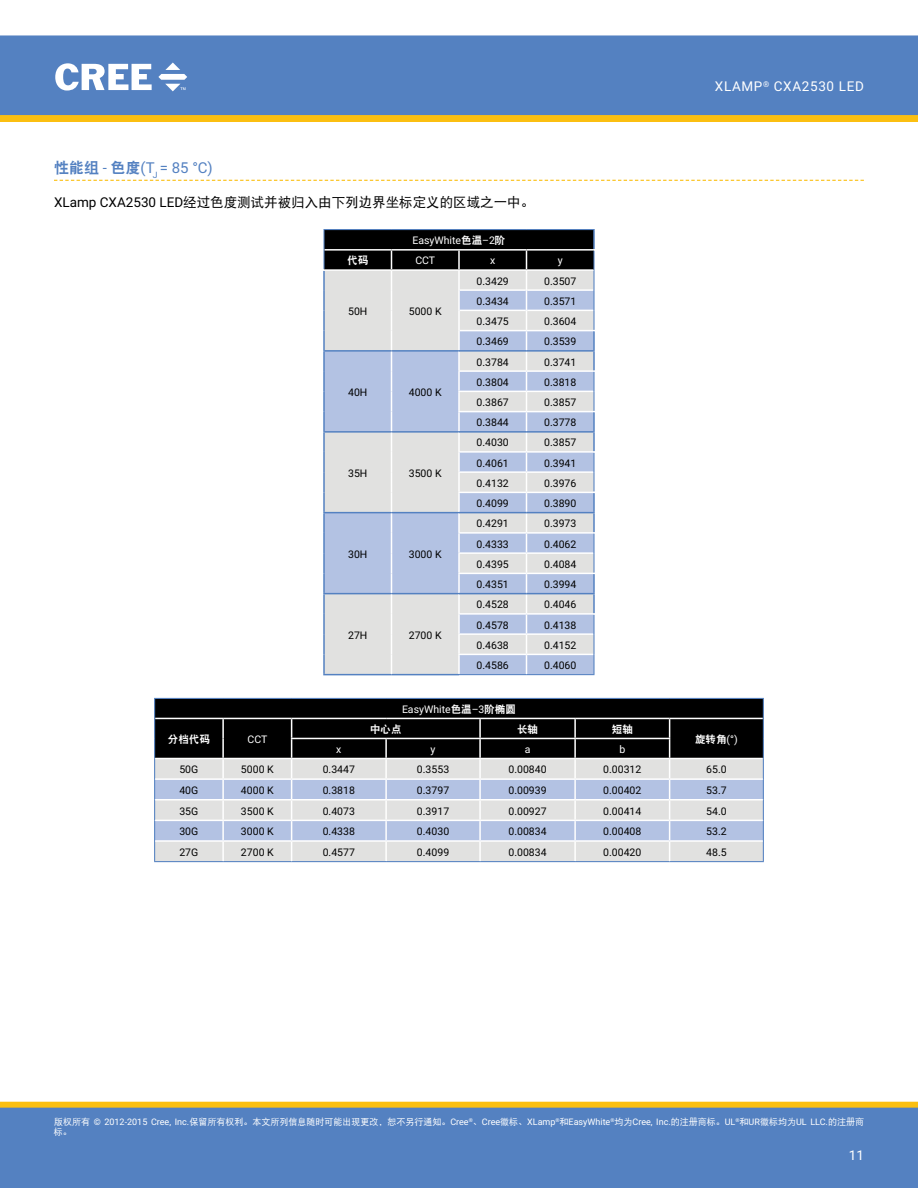
<style>
.page{position:relative;width:918px;height:1188px;background:#fff}
.page>*{position:absolute;margin:0;border:0;box-sizing:border-box;transform-origin:0 0}
.t1{font:15px "Roboto";color:#5481c1}
.t2{font:13.5px "DFP Hei W5";color:#000}
.t3{font:13.5px "Roboto";letter-spacing:.05em;color:#fff}
.t4{font:10.5px "Roboto";color:#000}
.t5{font:10.5px "Roboto";color:#fff}
.t6{font:10.5px "DFP Hei W9";color:#fff}
.t7{font:9px "Roboto";color:#fff}
.t8{font:9px "DFP Hei W5";color:#fff}
.s1{font-family:"DFP Hei W9"}
.s2{font-family:"Roboto"}
.s3{font-family:"DFP Hei W5"}
</style>
<div class="page">
<div style="left:0;top:35px;width:918px;height:80px;background:#5481c1"></div>
<div style="left:1px;top:1102px;width:916px;height:6px;background:#fbbf11"></div>
<div style="left:0;top:1102px;width:918px;height:6px;border:1px solid #fbbf11"></div>
<div style="left:0;top:1108px;width:918px;height:80px;background:#5481c1"></div>
<svg style="left:0;top:115px;width:918px;height:7px;background:#f9be12"></svg>
<svg style="left:55px;top:63px;width:97px;height:28px"></svg>
<svg style="left:158px;top:63px;width:29px;height:28px"></svg>
<svg style="left:54px;top:180px;width:810px;height:1px"></svg>
<hr style="left:323px;top:674px;width:69px;height:1px;background:#5481c1">
<hr style="left:392px;top:674px;width:67px;height:1px;background:#5481c1">
<hr style="left:459px;top:674px;width:67px;height:1px;background:#5481c1">
<hr style="left:526px;top:674px;width:69px;height:1px;background:#5481c1">
<hr style="left:323px;top:229px;width:68px;height:1px;background:#5481c1">
<hr style="left:392px;top:229px;width:67px;height:1px;background:#5481c1">
<hr style="left:459px;top:229px;width:67px;height:1px;background:#5481c1">
<hr style="left:526px;top:229px;width:69px;height:1px;background:#5481c1">
<svg style="left:323px;top:230px;width:272px;height:444px;background:#bac1cf"></svg>
<hr style="left:323px;top:269px;width:69px;height:2px;background:#fff">
<hr style="left:392px;top:269px;width:67px;height:2px;background:#fff">
<hr style="left:459px;top:269px;width:67px;height:2px;background:#fff">
<hr style="left:526px;top:269px;width:67px;height:2px;background:#fff">
<hr style="left:292px;top:861px;width:94px;height:1px;background:#5481c1">
<hr style="left:386px;top:861px;width:94px;height:1px;background:#5481c1">
<hr style="left:480px;top:861px;width:95px;height:1px;background:#5481c1">
<hr style="left:575px;top:861px;width:95px;height:1px;background:#5481c1">
<hr style="left:670px;top:861px;width:94px;height:1px;background:#5481c1">
<hr style="left:154px;top:861px;width:69px;height:1px;background:#5481c1">
<hr style="left:223px;top:861px;width:69px;height:1px;background:#5481c1">
<svg style="left:154px;top:698px;width:610px;height:163px;background:#8a8e95"></svg>
<hr style="left:155px;top:758px;width:68px;height:1px;background:#fff">
<hr style="left:223px;top:758px;width:69px;height:1px;background:#fff">
<h1 class="t1" style="left:54px;top:157px;width:160px"><span class="s1">性能组</span> - <span class="s1">色度</span>(T<sub>J</sub> = 85 °C)</h1>
<p class="t2" style="left:54px;top:195px;width:482px"><span class="s2">XLamp CXA2530 LED</span>经过色度测试并被归入由下列边界坐标定义的区域之一中。</p>
<p class="t5" style="left:413px;top:233px;width:94px">EasyWhite<span class="s1">色温</span>–2<span class="s1">阶</span></p>
<p class="t6" style="left:347px;top:255px;width:22px">代码</p>
<p class="t5" style="left:415px;top:253px;width:21px">CCT</p>
<p class="t5" style="left:490px;top:253px;width:7px">x</p>
<p class="t5" style="left:558px;top:253px;width:6px">y</p>
<p class="t4" style="left:348px;top:304px;width:21px">50H</p>
<p class="t4" style="left:409px;top:304px;width:34px">5000 K</p>
<p class="t4" style="left:348px;top:385px;width:21px">40H</p>
<p class="t4" style="left:409px;top:385px;width:34px">4000 K</p>
<p class="t4" style="left:348px;top:466px;width:21px">35H</p>
<p class="t4" style="left:409px;top:466px;width:34px">3500 K</p>
<p class="t4" style="left:348px;top:547px;width:21px">30H</p>
<p class="t4" style="left:409px;top:547px;width:34px">3000 K</p>
<p class="t4" style="left:477px;top:274px;width:34px">0.3429</p>
<p class="t4" style="left:544px;top:274px;width:34px">0.3507</p>
<p class="t4" style="left:477px;top:294px;width:34px">0.3434</p>
<p class="t4" style="left:544px;top:294px;width:34px">0.3571</p>
<p class="t4" style="left:477px;top:314px;width:34px">0.3475</p>
<p class="t4" style="left:544px;top:314px;width:34px">0.3604</p>
<p class="t4" style="left:477px;top:334px;width:34px">0.3469</p>
<p class="t4" style="left:544px;top:334px;width:34px">0.3539</p>
<p class="t4" style="left:477px;top:354px;width:34px">0.3784</p>
<p class="t4" style="left:544px;top:354px;width:34px">0.3741</p>
<p class="t4" style="left:477px;top:375px;width:34px">0.3804</p>
<p class="t4" style="left:544px;top:375px;width:34px">0.3818</p>
<p class="t4" style="left:477px;top:395px;width:34px">0.3867</p>
<p class="t4" style="left:544px;top:395px;width:34px">0.3857</p>
<p class="t4" style="left:477px;top:415px;width:34px">0.3844</p>
<p class="t4" style="left:544px;top:415px;width:34px">0.3778</p>
<p class="t4" style="left:477px;top:435px;width:34px">0.4030</p>
<p class="t4" style="left:544px;top:435px;width:34px">0.3857</p>
<p class="t4" style="left:477px;top:455px;width:34px">0.4061</p>
<p class="t4" style="left:544px;top:455px;width:34px">0.3941</p>
<p class="t4" style="left:477px;top:476px;width:34px">0.4132</p>
<p class="t4" style="left:544px;top:476px;width:34px">0.3976</p>
<p class="t4" style="left:477px;top:496px;width:34px">0.4099</p>
<p class="t4" style="left:544px;top:496px;width:34px">0.3890</p>
<p class="t4" style="left:477px;top:516px;width:34px">0.4291</p>
<p class="t4" style="left:544px;top:516px;width:34px">0.3973</p>
<p class="t4" style="left:477px;top:536px;width:34px">0.4333</p>
<p class="t4" style="left:544px;top:536px;width:34px">0.4062</p>
<p class="t4" style="left:477px;top:557px;width:34px">0.4395</p>
<p class="t4" style="left:544px;top:557px;width:34px">0.4084</p>
<p class="t4" style="left:477px;top:577px;width:34px">0.4351</p>
<p class="t4" style="left:544px;top:577px;width:34px">0.3994</p>
<p class="t6" style="left:168px;top:734px;width:43px">分档代码</p>
<p class="t5" style="left:248px;top:732px;width:21px">CCT</p>
<p class="t4" style="left:477px;top:597px;width:34px">0.4528</p>
<p class="t4" style="left:544px;top:597px;width:34px">0.4046</p>
<p class="t4" style="left:477px;top:617px;width:34px">0.4578</p>
<p class="t4" style="left:544px;top:617px;width:34px">0.4138</p>
<p class="t4" style="left:477px;top:638px;width:34px">0.4638</p>
<p class="t4" style="left:544px;top:638px;width:34px">0.4152</p>
<p class="t4" style="left:477px;top:658px;width:34px">0.4586</p>
<p class="t4" style="left:544px;top:658px;width:34px">0.4060</p>
<p class="t5" style="left:402px;top:702px;width:115px">EasyWhite<span class="s1">色温</span>–3<span class="s1">阶椭圆</span></p>
<p class="t4" style="left:348px;top:628px;width:21px">27H</p>
<p class="t4" style="left:409px;top:628px;width:34px">2700 K</p>
<p class="t6" style="left:370px;top:724px;width:33px">中心点</p>
<p class="t6" style="left:517px;top:724px;width:22px">长轴</p>
<p class="t6" style="left:612px;top:724px;width:22px">短轴</p>
<p class="t5" style="left:336px;top:742px;width:7px">x</p>
<p class="t5" style="left:431px;top:742px;width:6px">y</p>
<p class="t5" style="left:525px;top:742px;width:7px">a</p>
<p class="t5" style="left:619px;top:742px;width:7px">b</p>
<p class="t3" style="left:715px;top:77px;width:151px">XLAMP<sup>®</sup> CXA2530 LED</p>
<p class="t6" style="left:695px;top:734px;width:44px">旋转角<span class="s2">(°)</span></p>
<p class="t4" style="left:179px;top:762px;width:20px">50G</p>
<p class="t4" style="left:241px;top:762px;width:34px">5000 K</p>
<p class="t4" style="left:323px;top:762px;width:34px">0.3447</p>
<p class="t4" style="left:417px;top:762px;width:34px">0.3553</p>
<p class="t4" style="left:509px;top:762px;width:40px">0.00840</p>
<p class="t4" style="left:603px;top:762px;width:40px">0.00312</p>
<p class="t4" style="left:706px;top:762px;width:22px">65.0</p>
<p class="t4" style="left:179px;top:783px;width:20px">40G</p>
<p class="t4" style="left:241px;top:783px;width:34px">4000 K</p>
<p class="t4" style="left:323px;top:783px;width:34px">0.3818</p>
<p class="t4" style="left:417px;top:783px;width:34px">0.3797</p>
<p class="t4" style="left:509px;top:783px;width:40px">0.00939</p>
<p class="t4" style="left:603px;top:783px;width:40px">0.00402</p>
<p class="t4" style="left:706px;top:783px;width:22px">53.7</p>
<p class="t4" style="left:179px;top:803px;width:20px">35G</p>
<p class="t4" style="left:241px;top:803px;width:34px">3500 K</p>
<p class="t4" style="left:323px;top:803px;width:34px">0.4073</p>
<p class="t4" style="left:417px;top:803px;width:34px">0.3917</p>
<p class="t4" style="left:509px;top:803px;width:40px">0.00927</p>
<p class="t4" style="left:603px;top:803px;width:40px">0.00414</p>
<p class="t4" style="left:706px;top:803px;width:22px">54.0</p>
<p class="t4" style="left:179px;top:824px;width:20px">30G</p>
<p class="t4" style="left:241px;top:824px;width:34px">3000 K</p>
<p class="t4" style="left:323px;top:824px;width:34px">0.4338</p>
<p class="t4" style="left:417px;top:824px;width:34px">0.4030</p>
<p class="t4" style="left:509px;top:824px;width:40px">0.00834</p>
<p class="t4" style="left:603px;top:824px;width:40px">0.00408</p>
<p class="t4" style="left:706px;top:824px;width:22px">53.2</p>
<p class="t4" style="left:179px;top:845px;width:20px">27G</p>
<p class="t4" style="left:241px;top:845px;width:34px">2700 K</p>
<p class="t4" style="left:323px;top:845px;width:34px">0.4577</p>
<p class="t4" style="left:417px;top:845px;width:34px">0.4099</p>
<p class="t4" style="left:509px;top:845px;width:40px">0.00834</p>
<p class="t4" style="left:603px;top:845px;width:40px">0.00420</p>
<p class="t4" style="left:706px;top:845px;width:22px">48.5</p>
<p class="t7" style="left:54px;top:1115px;width:812px"><span class="s3">版权所有</span> © 2012-2015 Cree, Inc.<span class="s3">保留所有权利。本文所列信息随时可能出现更改，恕不另行通知。</span>Cree<sup>®</sup><span class="s3">、</span>Cree<span class="s3">徽标、</span>XLamp<sup>®</sup><span class="s3">和</span>EasyWhite<sup>®</sup><span class="s3">均为</span>Cree, Inc.<span class="s3">的注册商标。</span>UL<sup>®</sup><span class="s3">和</span>UR<span class="s3">徽标均为</span>UL LLC.<span class="s3">的注册商</span></p>
<p class="t8" style="left:54px;top:1128px;width:19px">标。</p>
<p class="t3" style="left:849px;top:1145px;width:17px">11</p>
</div>
